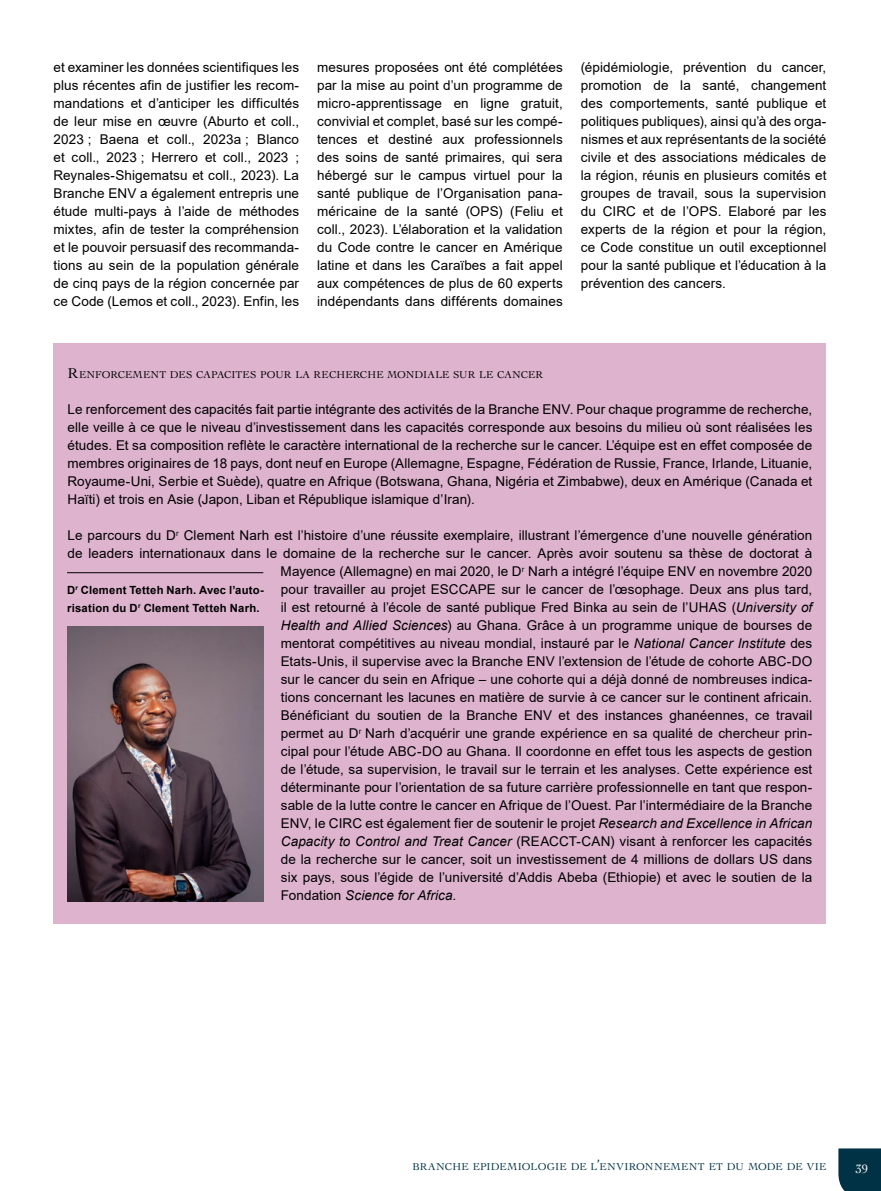
<style>
.page{position:relative;width:881px;height:1191px;background:#fff}
.page>*{position:absolute;margin:0;border:0;box-sizing:border-box;transform-origin:0 0}
.t1{font:13.5px/18px "Arial";letter-spacing:.005em;color:#000;text-align:justify}
.t2{font:italic 13.5px "Arial";letter-spacing:.01em;color:#000}
.t3{font:12.75px "Cochin LT Std";color:#fff}
.t4{font:700 11.25px/18px "Arial";letter-spacing:.02em;color:#000}
.t5{font:10.5px "Cochin LT Std";letter-spacing:.015em;color:#000}
.t6{font:10.5px "Cochin LT Std";letter-spacing:.03em;color:#003246}
.s1{font-size:15px}
.s2{font-style:italic}
.s3{font-style:normal}
</style>
<div class="page">
<div style="left:838px;top:1148px;width:42px;height:43px;background:#003246"></div>
<div style="left:53px;top:343px;width:773px;height:581px;background:#ddb3ce"></div>
<img style="left:67px;top:627px;width:197px;height:274px">
<hr style="left:67px;top:572px;width:196px;height:1px;background:#000">
<p class="t1" style="left:53px;top:58px;width:247px">et examiner les données scientifiques les plus récentes afin de justifier les recom&shy;mandations et d’anticiper les difficultés de leur mise en œuvre (Aburto et coll., 2023 ; Baena et coll., 2023a ; Blanco et coll., 2023 ; Herrero et coll., 2023 ; Reynales-Shigematsu et coll., 2023). La Branche ENV a également entrepris une étude multi-pays à l’aide de méthodes mixtes, afin de tester la compréhension et le pouvoir persuasif des recommanda&shy;tions au sein de la population générale de cinq pays de la région concernée par ce Code (Lemos et coll., 2023). Enfin, les</p>
<p class="t1" style="left:317px;top:58px;width:247px">mesures proposées ont été complétées par la mise au point d’un programme de micro-apprentissage en ligne gratuit, convivial et complet, basé sur les compé&shy;tences et destiné aux professionnels des soins de santé primaires, qui sera hébergé sur le campus virtuel pour la santé publique de l’Organisation pana&shy;méricaine de la santé (OPS) (Feliu et coll., 2023). L’élaboration et la validation du Code contre le cancer en Amérique latine et dans les Caraïbes a fait appel aux compétences de plus de 60 experts indépendants dans différents domaines</p>
<p class="t1" style="left:580px;top:58px;width:247px">(épidémiologie, prévention du cancer, promotion de la santé, changement des comportements, santé publique et politiques publiques), ainsi qu’à des orga&shy;nismes et aux représentants de la société civile et des associations médicales de la région, réunis en plusieurs comités et groupes de travail, sous la supervision du CIRC et de l’OPS. Elaboré par les experts de la région et pour la région, ce Code constitue un outil exceptionnel pour la santé publique et l’éducation à la prévention des cancers.</p>
<p class="t5" style="left:68px;top:369px;width:476px"><span class="s1">R</span>ENFORCEMENT DES CAPACITES POUR LA RECHERCHE MONDIALE SUR LE CANCER</p>
<p class="t1" style="left:68px;top:400px;width:746px">Le renforcement des capacités fait partie intégrante des activités de la Branche ENV. Pour chaque programme de recherche, elle veille à ce que le niveau d’investissement dans les capacités corresponde aux besoins du milieu où sont réalisées les études. Et sa composition reflète le caractère international de la recherche sur le cancer. L’équipe est en effet composée de membres originaires de 18 pays, dont neuf en Europe (Allemagne, Espagne, Fédération de Russie, France, Irlande, Lituanie, Royaume-Uni, Serbie et Suède), quatre en Afrique (Botswana, Ghana, Nigéria et Zimbabwe), deux en Amérique (Canada et Haïti) et trois en Asie (Japon, Liban et République islamique d’Iran).</p>
<p class="t1" style="left:68px;top:526px;width:746px">Le parcours du D<sup>r</sup> Clement Narh est l’histoire d’une réussite exemplaire, illustrant l’émergence d’une nouvelle génération</p>
<p class="t1" style="left:67px;top:544px;width:746px">de leaders internationaux dans le domaine de la recherche sur le cancer. Après avoir soutenu sa thèse de doctorat à</p>
<p class="t1" style="left:280px;top:562px;width:533px">Mayence (Allemagne) en mai 2020, le D<sup>r</sup> Narh a intégré l’équipe ENV en novembre 2020</p>
<p class="t1" style="left:281px;top:580px;width:533px">pour travailler au projet ESCCAPE sur le cancer de l’œsophage. Deux ans plus tard,</p>
<p class="t1" style="left:281px;top:598px;width:533px">il est retourné à l’école de santé publique Fred Binka au sein de l’UHAS (<span class="s2">University of</span></p>
<p class="t1" style="left:281px;top:616px;width:533px"><span class="s2">Health and Allied Sciences</span>) au Ghana. Grâce à un programme unique de bourses de</p>
<p class="t1" style="left:281px;top:634px;width:533px">mentorat compétitives au niveau mondial, instauré par le <span class="s2">National Cancer Institute</span> des</p>
<p class="t1" style="left:281px;top:652px;width:533px">Etats-Unis, il supervise avec la Branche ENV l’extension de l’étude de cohorte ABC-DO</p>
<p class="t1" style="left:281px;top:670px;width:533px">sur le cancer du sein en Afrique – une cohorte qui a déjà donné de nombreuses indica-</p>
<p class="t1" style="left:281px;top:688px;width:532px">tions concernant les lacunes en matière de survie à ce cancer sur le continent africain.</p>
<p class="t1" style="left:281px;top:706px;width:533px">Bénéficiant du soutien de la Branche ENV et des instances ghanéennes, ce travail</p>
<p class="t1" style="left:281px;top:724px;width:533px">permet au D<sup>r</sup> Narh d’acquérir une grande expérience en sa qualité de chercheur prin-</p>
<p class="t1" style="left:281px;top:742px;width:533px">cipal pour l’étude ABC-DO au Ghana. Il coordonne en effet tous les aspects de gestion</p>
<p class="t1" style="left:281px;top:760px;width:533px">de l’étude, sa supervision, le travail sur le terrain et les analyses. Cette expérience est</p>
<p class="t1" style="left:281px;top:778px;width:533px">déterminante pour l’orientation de sa future carrière professionnelle en tant que respon-</p>
<p class="t1" style="left:281px;top:796px;width:533px">sable de la lutte contre le cancer en Afrique de l’Ouest. Par l’intermédiaire de la Branche</p>
<p class="t1" style="left:281px;top:814px;width:533px">ENV, le CIRC est également fier de soutenir le projet <span class="s2">Research and Excellence in African</span></p>
<p class="t1" style="left:281px;top:832px;width:532px"><span class="s2">Capacity to Control and Treat Cancer</span> (REACCT-CAN) visant à renforcer les capacités</p>
<p class="t1" style="left:281px;top:850px;width:533px">de la recherche sur le cancer, soit un investissement de 4 millions de dollars US dans</p>
<p class="t1" style="left:281px;top:868px;width:533px">six pays, sous l’égide de l’université d’Addis Abeba (Ethiopie) et avec le soutien de la</p>
<p class="t2" style="left:281px;top:886px;width:177px"><span class="s3">Fondation</span> Science for Africa<span class="s3">.</span></p>
<p class="t4" style="left:67px;top:581px;width:198px">D<sup>r</sup> Clement Tetteh Narh. Avec l’auto&shy;risation du D<sup>r</sup> Clement Tetteh Narh.</p>
<p class="t6" style="left:412px;top:1161px;width:415px">BRANCHE EPIDEMIOLOGIE DE L<span class="s1">’</span>ENVIRONNEMENT ET DU MODE DE VIE</p>
<p class="t3" style="left:855px;top:1161px;width:14px">39</p>
</div>
